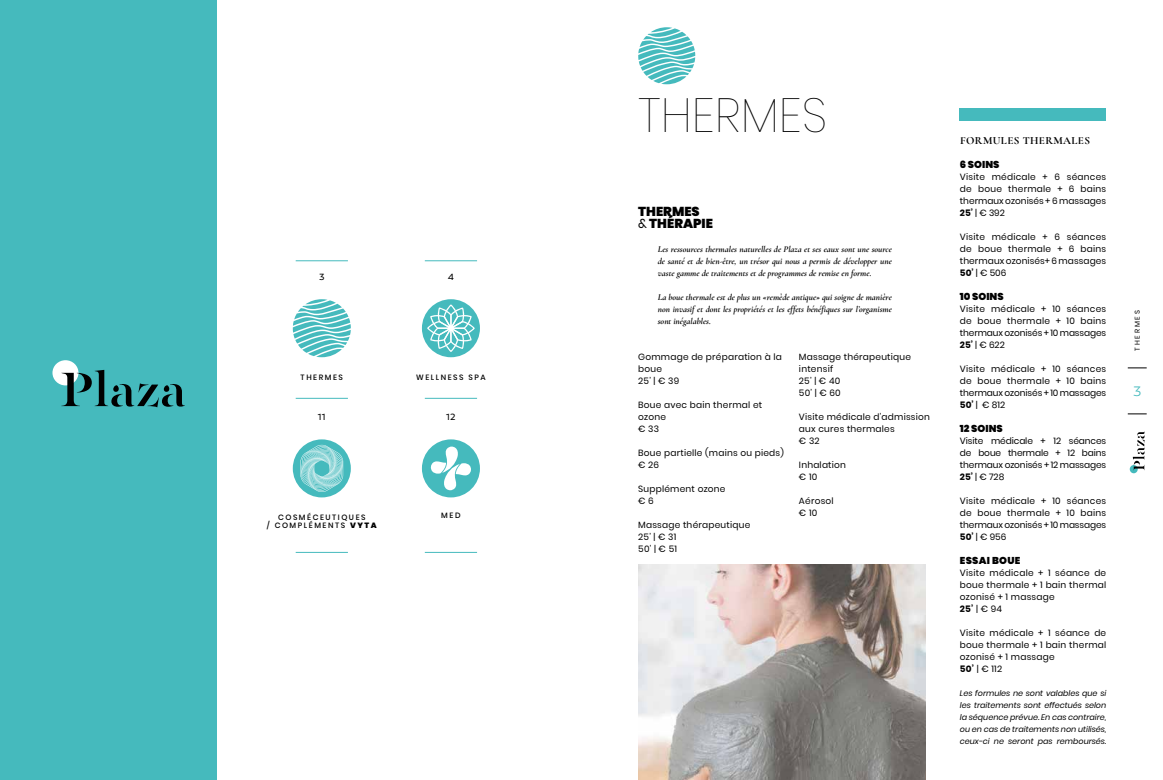
<style>
.page{position:relative;width:1163px;height:780px;background:#fff}
.page>*{position:absolute;margin:0;border:0;box-sizing:border-box;transform-origin:0 0}
.t1{font:100 48px "Poppins";color:#000}
.t2{font:14px "Canaro Light DEMO";color:#45babd}
.t3{font:900 13px/12px "Poppins";color:#000}
.t4{font:700 11px "Cormorant Garamond";letter-spacing:.035em;color:#000}
.t5{font:900 10px "Poppins";color:#000}
.t6{font:900 10px "Poppins";letter-spacing:.025em;color:#000}
.t7{font:9.2px "Canaro";color:#000}
.t8{font:9px/12px "Poppins";letter-spacing:.025em;color:#000}
.t9{font:italic 700 9px/12px "Cormorant Garamond";color:#000;text-align:justify}
.t10{font:italic 8px/12px "Poppins";color:#000;text-align:justify}
.t11{font:500 7.7px/8px "Poppins";letter-spacing:.2em;color:#000;text-align:center}
.t12{font:7px "Poppins";letter-spacing:.25em;color:#000}
.s1{font-weight:900}
.s2{font-weight:400}
.s3{font-weight:700}
</style>
<div class="page">
<svg style="left:1129px;top:465px;width:8px;height:8px"></svg>
<svg style="left:1132px;top:432px;width:12px;height:38px"></svg>
<svg style="left:1127px;top:367px;width:19px;height:1px"></svg>
<svg style="left:1127px;top:413px;width:19px;height:1px"></svg>
<svg style="left:422px;top:439px;width:58px;height:58px"></svg>
<svg style="left:638px;top:27px;width:57px;height:57px"></svg>
<img style="left:638px;top:564px;width:287px;height:216px">
<div style="left:959px;top:108px;width:147px;height:12px;background:#45babd"></div>
<div style="left:293px;top:439px;width:58px;height:58px;background:#45babd;border-radius:50%"></div>
<svg style="left:300px;top:445px;width:43px;height:47px"></svg>
<div style="left:0;top:0;width:217px;height:780px;background:#45babd"></div>
<svg style="left:293px;top:299px;width:58px;height:58px"></svg>
<div style="left:52px;top:360px;width:26px;height:25px;background:#fff;border-radius:50%"></div>
<svg style="left:61px;top:370px;width:124px;height:37px"></svg>
<hr style="left:296px;top:398px;width:52px;height:1px;background:#45babd">
<hr style="left:425px;top:398px;width:52px;height:1px;background:#45babd">
<hr style="left:296px;top:552px;width:52px;height:1px;background:#45babd">
<hr style="left:425px;top:552px;width:52px;height:1px;background:#45babd">
<hr style="left:296px;top:260px;width:52px;height:1px;background:#45babd">
<hr style="left:425px;top:260px;width:52px;height:1px;background:#45babd">
<div style="left:422px;top:299px;width:58px;height:58px;background:#45babd;border-radius:50%"></div>
<svg style="left:427px;top:304px;width:47px;height:48px"></svg>
<p class="t7" style="left:319px;top:271px;width:7px">3</p>
<p class="t7" style="left:448px;top:271px;width:8px">4</p>
<p class="t11" style="left:300px;top:373px;width:44px">THERMES</p>
<p class="t11" style="left:416px;top:373px;width:71px">WELLNESS SPA</p>
<p class="t7" style="left:318px;top:411px;width:9px">11</p>
<p class="t11" style="left:267px;top:513px;width:111px">COSMÉCEUTIQUES<br>/ COMPLÉMENTS <span class="s1">VYTA</span></p>
<p class="t7" style="left:446px;top:411px;width:11px">12</p>
<p class="t11" style="left:441px;top:511px;width:21px">MED</p>
<h1 class="t1" style="left:638px;top:87px;width:191px">THERMES</h1>
<h3 class="t3" style="left:638px;top:206px;width:76px">THERMES<br><span class="s2">&amp;</span> THÉRAPIE</h3>
<p class="t9" style="left:657px;top:243px;width:236px">Les ressources thermales naturelles de Plaza et ses eaux sont une source de santé et de bien-être, un trésor qui nous a permis de développer une vaste gamme de traitements et de programmes de remise en forme.</p>
<p class="t9" style="left:657px;top:291px;width:235px">La boue thermale est de plus un «remède antique» qui soigne de manière non invasif et dont les propriétés et les effets bénéfiques sur l’organisme sont inégalables.</p>
<p class="t8" style="left:798px;top:351px;width:114px">Massage thérapeutique intensif<br>25’ | € 40<br>50’ | € 60</p>
<p class="t8" style="left:798px;top:411px;width:132px">Visite médicale d’admission aux cures thermales<br>€ 32</p>
<p class="t8" style="left:798px;top:459px;width:49px">Inhalation € 10</p>
<p class="t8" style="left:798px;top:495px;width:36px">Aérosol € 10</p>
<p class="t8" style="left:638px;top:351px;width:145px">Gommage de préparation à la boue<br>25’ | € 39</p>
<p class="t8" style="left:638px;top:399px;width:125px">Boue avec bain thermal et ozone<br>€ 33</p>
<p class="t8" style="left:638px;top:447px;width:147px">Boue partielle (mains ou pieds) € 26</p>
<p class="t8" style="left:638px;top:483px;width:89px">Supplément ozone € 6</p>
<p class="t8" style="left:638px;top:519px;width:114px">Massage thérapeutique<br>25’ | € 31<br>50’ | € 51</p>
<p class="t4" style="left:959px;top:134px;width:132px">FORMULES THERMALES</p>
<p class="t5" style="left:959px;top:159px;width:41px">6 SOINS</p>
<p class="t8" style="left:959px;top:171px;width:148px;text-align:justify">Visite médicale + 6 séances de boue thermale + 6 bains thermaux ozonisés + 6 massages <span class="s3">25’</span> | € 392</p>
<p class="t8" style="left:959px;top:231px;width:148px;text-align:justify">Visite médicale + 6 séances de boue thermale + 6 bains thermaux ozonisés+ 6 massages <span class="s3">50’</span> | € 506</p>
<p class="t5" style="left:959px;top:291px;width:45px">10 SOINS</p>
<p class="t8" style="left:959px;top:303px;width:148px;text-align:justify">Visite médicale + 10 séances de boue thermale + 10 bains thermaux ozonisés + 10 massages <span class="s3">25’</span> | € 622</p>
<p class="t8" style="left:959px;top:363px;width:148px;text-align:justify">Visite médicale + 10 séances de boue thermale + 10 bains thermaux ozonisés + 10 massages <span class="s3">50’</span> | € 812</p>
<p class="t5" style="left:959px;top:423px;width:44px">12 SOINS</p>
<p class="t8" style="left:959px;top:435px;width:148px;text-align:justify">Visite médicale + 12 séances de boue thermale + 12 bains thermaux ozonisés + 12 massages <span class="s3">25’</span> | € 728</p>
<p class="t8" style="left:959px;top:495px;width:148px;text-align:justify">Visite médicale + 10 séances de boue thermale + 10 bains thermaux ozonisés + 10 massages <span class="s3">50’</span> | € 956</p>
<p class="t6" style="left:959px;top:555px;width:62px">ESSAI BOUE</p>
<p class="t8" style="left:959px;top:567px;width:148px">Visite médicale + 1 séance de boue thermale + 1 bain thermal ozonisé + 1 massage<br><span class="s3">25’</span> | € 94</p>
<p class="t8" style="left:959px;top:627px;width:148px">Visite médicale + 1 séance de boue thermale + 1 bain thermal ozonisé + 1 massage<br><span class="s3">50’</span> | € 112</p>
<p class="t10" style="left:959px;top:687px;width:148px">Les formules ne sont valables que si les traitements sont effectués selon la séquence prévue. En cas contraire, ou en cas de traitements non utilisés, ceux-ci ne seront pas remboursés.</p>
<p class="t12" style="left:1133px;top:350px;width:42px;rotate:-90deg">THERMES</p>
<h2 class="t2" style="left:1132px;top:385px;width:10px">3</h2>
</div>
